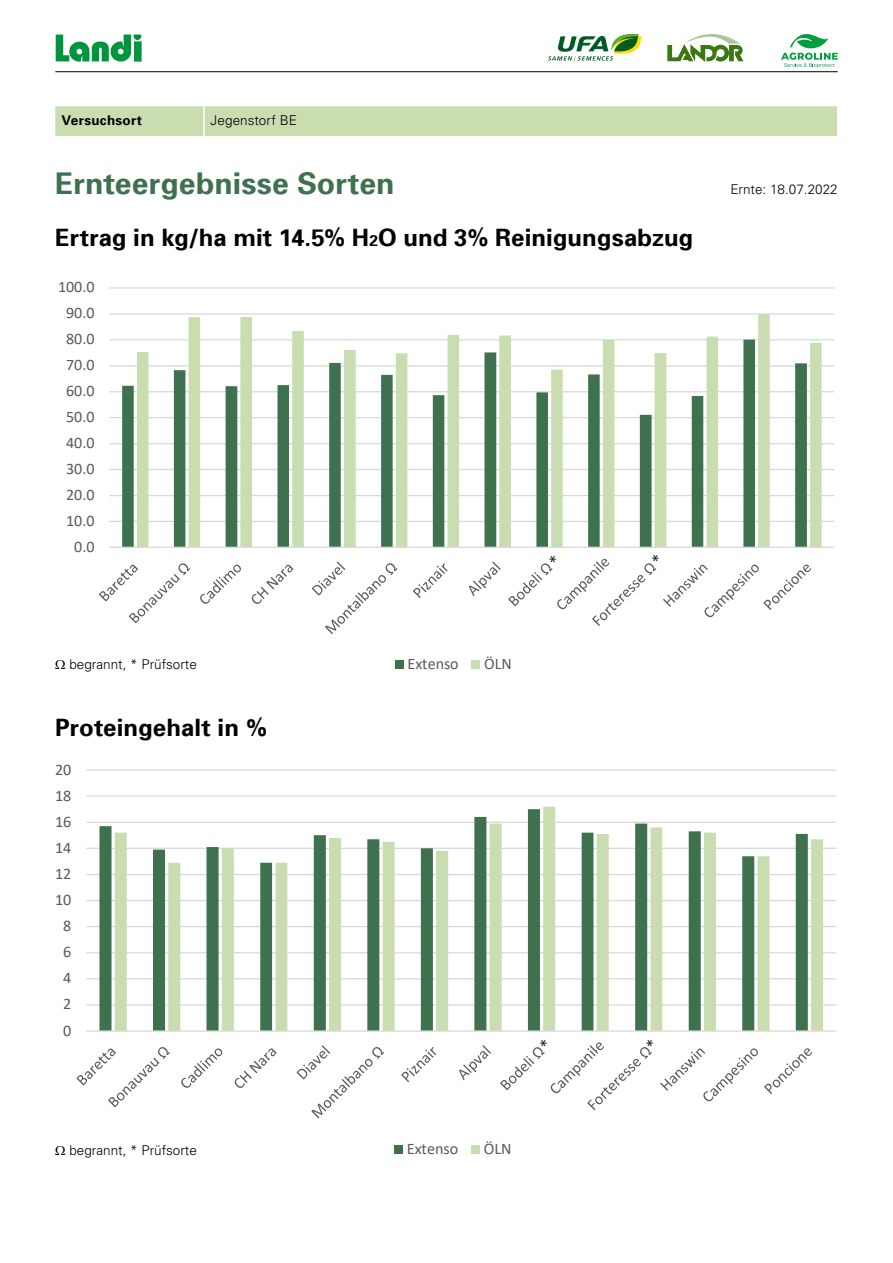
<style>
.page{position:relative;width:893px;height:1263px;background:#fff}
.page>*{position:absolute;margin:0;border:0;box-sizing:border-box;transform-origin:0 0}
.t1{font:700 30px "Univers 65";letter-spacing:.005em;color:#3e714d}
.t2{font:700 24px "Univers 65";color:#000}
.t3{font:300 18px "Univers";color:#000}
.t4{font:16.05px "Calibri";color:#595959}
.t5{font:300 13.5px "Univers";color:#000}
.t6{font:700 13.5px "Univers 65";letter-spacing:.02em;color:#000}
.s1{font-size:15.6px}
</style>
<div class="page">
<hr style="left:55px;top:71px;width:783px;height:1px;background:#000">
<svg style="left:55px;top:34px;width:87px;height:28px"></svg>
<svg style="left:667px;top:34px;width:76px;height:28px"></svg>
<svg style="left:548px;top:34px;width:94px;height:28px"></svg>
<svg style="left:781px;top:34px;width:57px;height:34px"></svg>
<hr style="left:86px;top:1004px;width:750px;height:2px;background:#d9d9d9">
<hr style="left:86px;top:978px;width:750px;height:1px;background:#d9d9d9">
<hr style="left:86px;top:952px;width:750px;height:1px;background:#d9d9d9">
<hr style="left:86px;top:926px;width:750px;height:1px;background:#d9d9d9">
<hr style="left:86px;top:900px;width:750px;height:1px;background:#d9d9d9">
<hr style="left:86px;top:874px;width:750px;height:1px;background:#d9d9d9">
<hr style="left:86px;top:848px;width:750px;height:1px;background:#d9d9d9">
<hr style="left:86px;top:822px;width:750px;height:1px;background:#d9d9d9">
<hr style="left:86px;top:795px;width:750px;height:2px;background:#d9d9d9">
<hr style="left:86px;top:769px;width:750px;height:2px;background:#d9d9d9">
<svg style="left:99px;top:821px;width:16px;height:209px;background:#6f957a"></svg>
<svg style="left:115px;top:807px;width:708px;height:223px"></svg>
<hr style="left:86px;top:1030px;width:750px;height:2px;background:#d9d9d9">
<svg style="left:76px;top:1047px;width:94px;height:60px"></svg>
<svg style="left:181px;top:1048px;width:41px;height:40px"></svg>
<svg style="left:235px;top:1048px;width:42px;height:40px"></svg>
<svg style="left:297px;top:1045px;width:87px;height:73px"></svg>
<svg style="left:401px;top:1047px;width:35px;height:35px"></svg>
<svg style="left:459px;top:1045px;width:32px;height:35px"></svg>
<svg style="left:500px;top:1047px;width:45px;height:43px"></svg>
<svg style="left:660px;top:1048px;width:98px;height:53px"></svg>
<svg style="left:764px;top:1048px;width:48px;height:46px"></svg>
<div style="left:394px;top:1145px;width:9px;height:8px;background:#3e714d"></div>
<div style="left:471px;top:1145px;width:9px;height:8px;background:#c9ddb1"></div>
<hr style="left:109px;top:521px;width:725px;height:1px;background:#d9d9d9">
<hr style="left:109px;top:495px;width:725px;height:1px;background:#d9d9d9">
<hr style="left:109px;top:469px;width:725px;height:1px;background:#d9d9d9">
<hr style="left:109px;top:443px;width:725px;height:1px;background:#d9d9d9">
<hr style="left:109px;top:417px;width:725px;height:1px;background:#d9d9d9">
<hr style="left:109px;top:391px;width:725px;height:1px;background:#d9d9d9">
<hr style="left:109px;top:365px;width:725px;height:2px;background:#d9d9d9">
<hr style="left:109px;top:339px;width:725px;height:1px;background:#d9d9d9">
<hr style="left:109px;top:313px;width:725px;height:2px;background:#d9d9d9">
<hr style="left:109px;top:287px;width:725px;height:2px;background:#d9d9d9">
<svg style="left:122px;top:340px;width:15px;height:207px;fill:#3e714d"></svg>
<svg style="left:137px;top:314px;width:685px;height:233px"></svg>
<hr style="left:109px;top:547px;width:725px;height:1px;background:#d9d9d9">
<svg style="left:99px;top:563px;width:91px;height:60px"></svg>
<svg style="left:200px;top:565px;width:41px;height:39px"></svg>
<svg style="left:252px;top:565px;width:41px;height:39px"></svg>
<svg style="left:312px;top:562px;width:85px;height:72px"></svg>
<svg style="left:413px;top:563px;width:34px;height:35px"></svg>
<svg style="left:469px;top:561px;width:32px;height:35px"></svg>
<svg style="left:663px;top:565px;width:148px;height:52px"></svg>
<div style="left:395px;top:660px;width:9px;height:9px;background:#3e714d"></div>
<div style="left:471px;top:660px;width:9px;height:9px;background:#c9ddb1"></div>
<div style="left:55px;top:106px;width:782px;height:30px;background:#c9ddb1"></div>
<hr style="left:203px;top:106px;width:2px;height:30px;background:#fff">
<svg style="left:551px;top:1042px;width:101px;height:68px"></svg>
<svg style="left:508px;top:559px;width:148px;height:67px"></svg>
<p class="t6" style="left:62px;top:111px;width:82px">Versuchsort</p>
<p class="t5" style="left:210px;top:112px;width:88px">Jegenstorf BE</p>
<h1 class="t1" style="left:55px;top:164px;width:341px">Ernteergebnisse Sorten</h1>
<h2 class="t2" style="left:55px;top:222px;width:639px">Ertrag in kg/ha mit 14.5% H<span class="s1">2</span>O und 3% Reinigungsabzug</h2>
<p class="t4" style="left:58px;top:276px;width:38px">100.0</p>
<p class="t4" style="left:66px;top:302px;width:30px">90.0</p>
<p class="t4" style="left:66px;top:328px;width:30px">80.0</p>
<p class="t4" style="left:66px;top:354px;width:30px">70.0</p>
<p class="t4" style="left:66px;top:380px;width:30px">60.0</p>
<p class="t4" style="left:66px;top:406px;width:30px">50.0</p>
<p class="t4" style="left:66px;top:432px;width:30px">40.0</p>
<p class="t4" style="left:66px;top:458px;width:30px">30.0</p>
<p class="t4" style="left:66px;top:483px;width:30px">20.0</p>
<p class="t4" style="left:66px;top:509px;width:30px">10.0</p>
<p class="t4" style="left:74px;top:535px;width:22px">0.0</p>
<p class="t5" style="left:69px;top:656px;width:129px">begrannt, * Prüfsorte</p>
<h2 class="t2" style="left:55px;top:712px;width:213px">Proteingehalt in %</h2>
<p class="t4" style="left:55px;top:758px;width:18px">20</p>
<p class="t4" style="left:55px;top:784px;width:18px">18</p>
<p class="t4" style="left:55px;top:810px;width:18px">16</p>
<p class="t4" style="left:55px;top:836px;width:18px">14</p>
<p class="t4" style="left:55px;top:862px;width:18px">12</p>
<p class="t4" style="left:55px;top:889px;width:18px">10</p>
<p class="t4" style="left:63px;top:915px;width:10px">8</p>
<p class="t4" style="left:63px;top:941px;width:10px">6</p>
<p class="t4" style="left:63px;top:967px;width:10px">4</p>
<p class="t4" style="left:63px;top:993px;width:10px">2</p>
<p class="t4" style="left:63px;top:1019px;width:10px">0</p>
<p class="t5" style="left:69px;top:1142px;width:129px">begrannt, * Prüfsorte</p>
<p class="t4" style="left:408px;top:653px;width:53px">Extenso</p>
<p class="t4" style="left:484px;top:653px;width:29px">ÖLN</p>
<p class="t3" style="left:548px;top:552px;width:12px">*</p>
<p class="t3" style="left:651px;top:551px;width:12px">*</p>
<p class="t3" style="left:538px;top:1036px;width:12px">*</p>
<p class="t3" style="left:645px;top:1036px;width:12px">*</p>
<p class="t4" style="left:407px;top:1137px;width:53px">Extenso</p>
<p class="t4" style="left:484px;top:1137px;width:29px">ÖLN</p>
<p class="t5" style="left:730px;top:181px;width:109px">Ernte: 18.07.2022</p>
</div>
